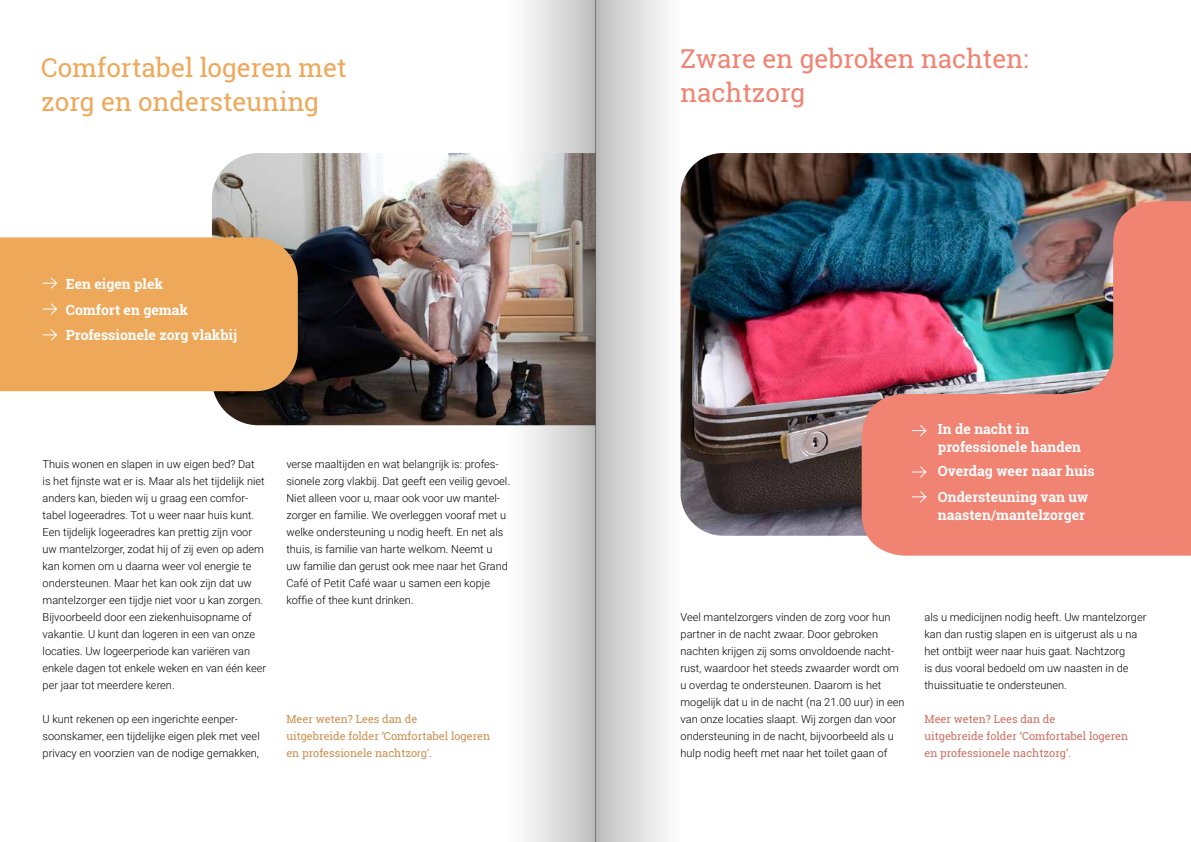
<style>
.page{position:relative;width:1191px;height:842px;background:#fff}
.page>*{position:absolute;margin:0;border:0;box-sizing:border-box;transform-origin:0 0}
.t1{font:26px/34px "Roboto Slab";color:#eea85a}
.t2{font:26px/34px "Roboto Slab";color:#f08372}
.t3{font:700 14px/25.5px "Roboto Slab";color:#fff}
.t4{font:300 11px/17px "Roboto";color:#000}
.t5{font:11px/17px "Roboto Slab";color:#ca904e}
.t6{font:11px/17px "Roboto Slab";color:#cc7162}
.s1{font-family:"Roboto"}
.s2{color:#ca904e}
</style>
<div class="page">
<img style="left:681px;top:153px;width:510px;height:383px">
<img style="left:861px;top:201px;width:330px;height:355px">
<img style="left:212px;top:153px;width:297px;height:272px">
<div style="left:0;top:237px;width:298px;height:154px;background:#eea85a"></div>
<svg style="left:42px;top:277px;width:16px;height:13px"></svg>
<svg style="left:911px;top:424px;width:16px;height:13px"></svg>
<svg style="left:911px;top:465px;width:16px;height:14px"></svg>
<svg style="left:911px;top:490px;width:16px;height:13px"></svg>
<svg style="left:42px;top:302px;width:16px;height:14px"></svg>
<svg style="left:42px;top:328px;width:16px;height:13px"></svg>
<div style="left:595px;top:0;width:86px;height:842px;background:linear-gradient(to right,#bebdbd,#fff)"></div>
<svg style="left:509px;top:0;width:86px;height:842px"></svg>
<h1 class="t1" style="left:41px;top:50px;width:307px">Comfortabel logeren met zorg en ondersteuning</h1>
<h1 class="t2" style="left:680px;top:41px;width:349px">Zware en gebroken nachten: nachtzorg</h1>
<p class="t3" style="left:66px;top:271px;width:173px">Een eigen plek<br>Comfort en gemak<br>Professionele zorg vlakbij</p>
<p class="t4" style="left:43px;top:455px;width:225px">Thuis wonen en slapen in uw eigen bed? Dat<br>is het fijnste wat er is. Maar als het tijdelijk niet anders kan, bieden wij u graag een comfor&shy;tabel logeeradres. Tot u weer naar huis kunt.<br>Een tijdelijk logeeradres kan prettig zijn voor uw mantelzorger, zodat hij of zij even op adem kan komen om u daarna weer vol energie te ondersteunen. Maar het kan ook zijn dat uw mantelzorger een tijdje niet voor u kan zorgen.<br>Bijvoorbeeld door een ziekenhuisopname of vakantie. U kunt dan logeren in een van onze locaties. Uw logeerperiode kan variëren van enkele dagen tot enkele weken en van één keer per jaar tot meerdere keren.</p>
<p class="t4" style="left:43px;top:710px;width:219px">U kunt rekenen op een ingerichte eenper&shy;soonskamer, een tijdelijke eigen plek met veel privacy en voorzien van de nodige gemakken,</p>
<p class="t4" style="left:286px;top:455px;width:225px">verse maaltijden en wat belangrijk is: profes&shy;sionele zorg vlakbij. Dat geeft een veilig gevoel.<br>Niet alleen voor u, maar ook voor uw mantel&shy;zorger en familie. We overleggen vooraf met u welke ondersteuning u nodig heeft. En net als thuis, is familie van harte welkom. Neemt u<br>uw familie dan gerust ook mee naar het Grand Café of Petit Café waar u samen een kopje koffie of thee kunt drinken.</p>
<p class="t5" style="left:286px;top:710px;width:205px">Meer weten? Lees dan de<br>uitgebreide folder ‘Comfortabel logeren en professionele nachtzo<span class="s1">rg’.</span></p>
<p class="t3" style="left:938px;top:419px;width:145px;line-height:18px">In de nacht in professionele handen</p>
<p class="t3" style="left:938px;top:458px;width:158px">Overdag weer naar huis<br>Ondersteuning van uw</p>
<p class="t3" style="left:938px;top:502px;width:149px">naasten/mantelzorger</p>
<p class="t4" style="left:680px;top:608px;width:225px">Veel mantelzorgers vinden de zorg voor hun partner in de nacht zwaar. Door gebroken nachten krijgen zij soms onvoldoende nacht&shy;rust, waardoor het steeds zwaarder wordt om u overdag te ondersteunen. Daarom is het mogelijk dat u in de nacht (na 21.00 uur) in een van onze locaties slaapt. Wij zorgen dan voor ondersteuning in de nacht, bijvoorbeeld als u hulp nodig heeft met naar het toilet gaan of</p>
<p class="t4" style="left:924px;top:608px;width:223px">als u medicijnen nodig heeft. Uw mantelzorger kan dan rustig slapen en is uitgerust als u na het ontbijt weer naar huis gaat. Nachtzorg<br>is dus vooral bedoeld om uw naasten in de thuissituatie te ondersteunen.</p>
<p class="t6" style="left:924px;top:710px;width:205px">Meer weten? Lees dan de<br>uitgebreide folder ‘Comfortabel logeren en professionele nachtzorg<span class="s2">’.</span></p>
</div>
